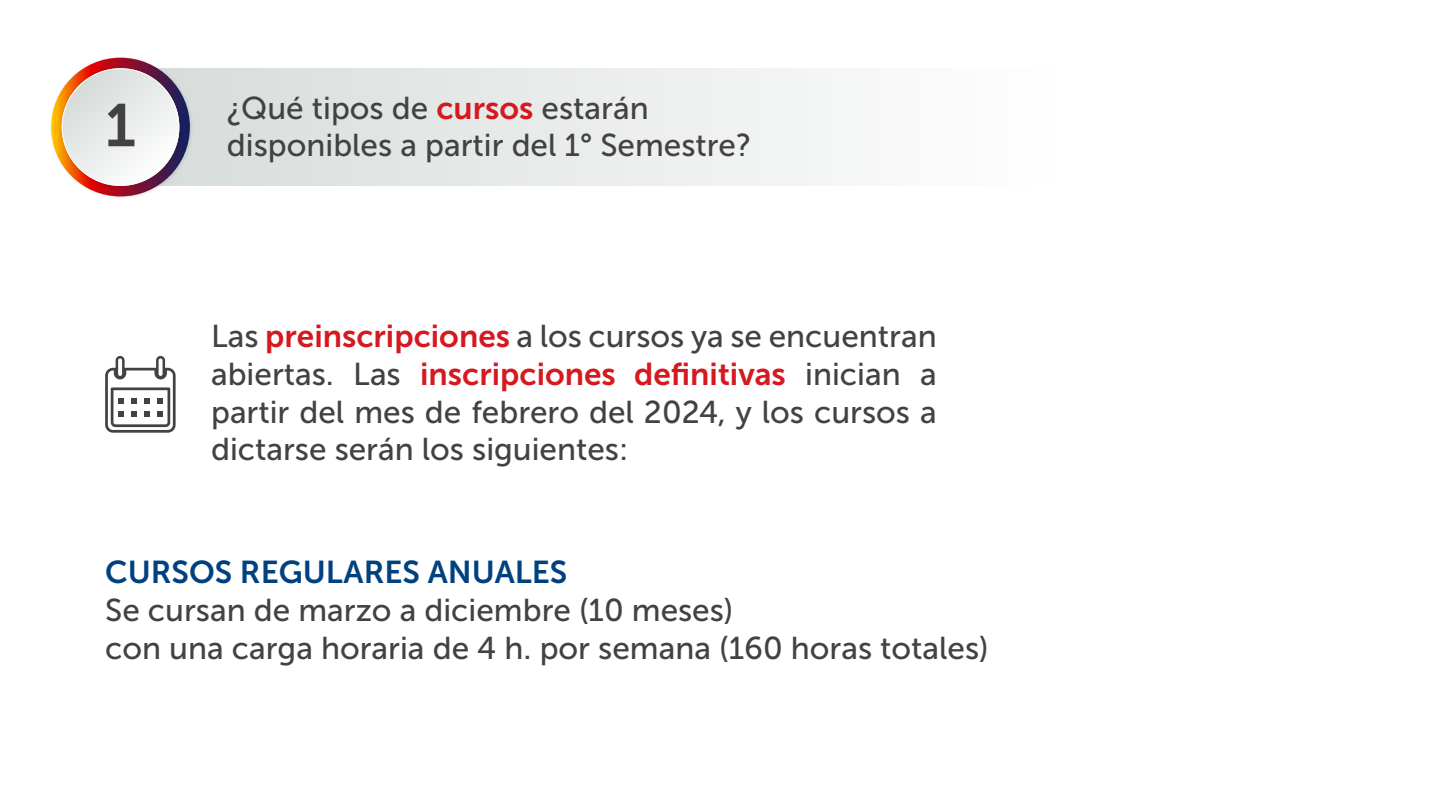
<style>
.page{position:relative;width:1440px;height:810px;background:#fff}
.page>*{position:absolute;margin:0;border:0;box-sizing:border-box;transform-origin:0 0}
.t1{font:60px "Museo Sans 700";color:#424242}
.t2{font:31.58px/37.9px "Museo Sans 500";color:#424242}
.t3{font:31.58px "Museo Sans 700";color:#d61920}
.t4{font:31.58px "Museo Sans 700";color:#004180}
.s1{font-family:"Museo Sans 700";color:#d61920}
.s2{font-family:"Museo Sans 500";color:#424242}
</style>
<div class="page">
<div style="left:109px;top:69px;width:955px;height:117px;background:linear-gradient(to right,#d5dbd9,#fff)"></div>
<img style="left:51px;top:57px;width:144px;height:141px">
<svg style="left:51px;top:58px;width:139px;height:138px"></svg>
<img style="left:58px;top:64px;width:127px;height:127px">
<svg style="left:62px;top:68px;width:117px;height:118px"></svg>
<svg style="left:105px;top:356px;width:71px;height:77px"></svg>
<h1 class="t1" style="left:105px;top:92px;width:32px">1</h1>
<p class="t2" style="left:227px;top:89px;width:526px">¿Qué tipos de <span class="s1">cursos</span> estarán disponibles a partir del 1° Semestre?</p>
<p class="t2" style="left:211px;top:317px;width:727px">Las <span class="s1">preinscripciones</span> a los cursos ya se encuentran</p>
<p class="t3" style="left:211px;top:356px;width:727px"><span class="s2">abiertas. Las</span> inscripciones definitivas <span class="s2">inician a</span></p>
<p class="t2" style="left:211px;top:393px;width:727px">partir del mes de febrero del 2024, y los cursos a dictarse serán los siguientes:</p>
<p class="t4" style="left:105px;top:555px;width:464px">CURSOS REGULARES ANUALES</p>
<p class="t2" style="left:105px;top:591px;width:885px">Se cursan de marzo a diciembre (10 meses)<br>con una carga horaria de 4 h. por semana (160 horas totales)</p>
</div>
